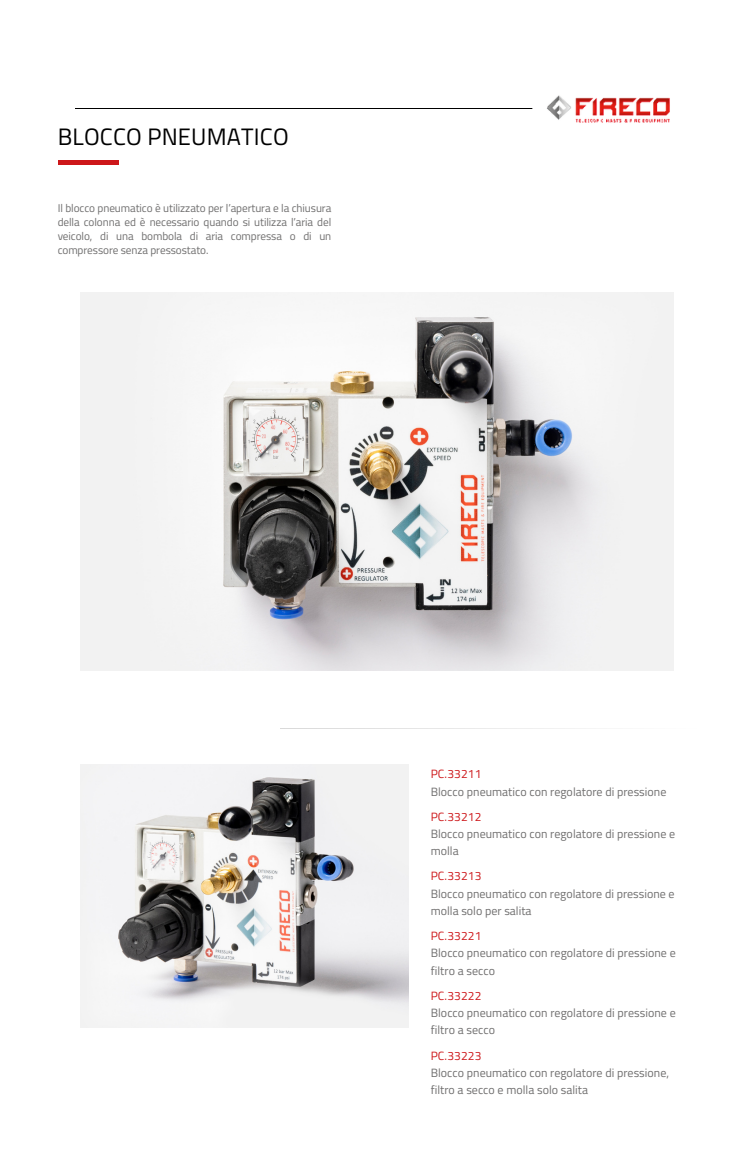
<style>
.page{position:relative;width:744px;height:1170px;background:#fff}
.page>*{position:absolute;margin:0;border:0;box-sizing:border-box;transform-origin:0 0}
.t1{font:23.75px "Titillium Web";letter-spacing:.01em;color:#000}
.t2{font:12px/17.1px "Titillium Web";letter-spacing:.005em;color:#706f6f}
.t3{font:12px "Titillium Web";letter-spacing:.015em;color:#cd171a}
.t4{font:11.25px/14px "Titillium Web";letter-spacing:-.01em;color:#706f6f;text-align:justify}
</style>
<div class="page">
<hr style="left:279px;top:727px;width:422px;height:1px;background:#878787">
<img style="left:80px;top:292px;width:593px;height:378px">
<img style="left:80px;top:764px;width:328px;height:263px">
<img style="left:547px;top:95px;width:123px;height:28px">
<div style="left:58px;top:160px;width:60px;height:5px;background:#cd171a"></div>
<p class="t1" style="left:58px;top:118px;width:232px">BLOCCO PNEUMATICO</p>
<p class="t4" style="left:58px;top:200px;width:275px">Il blocco pneumatico è utilizzato per l’apertura e la chiusura della colonna ed è necessario quando si utilizza l’aria del veicolo, di una bombola di aria compressa o di un compressore senza pressostato.</p>
<p class="t3" style="left:430px;top:764px;width:52px">PC.33211</p>
<p class="t2" style="left:430px;top:782px;width:237px">Blocco pneumatico con regolatore di pressione</p>
<p class="t3" style="left:430px;top:807px;width:52px">PC.33212</p>
<p class="t2" style="left:430px;top:824px;width:246px">Blocco pneumatico con regolatore di pressione e molla</p>
<p class="t3" style="left:430px;top:866px;width:52px">PC.33213</p>
<p class="t2" style="left:430px;top:884px;width:245px">Blocco pneumatico con regolatore di pressione e molla solo per salita</p>
<p class="t3" style="left:430px;top:926px;width:52px">PC.33221</p>
<p class="t2" style="left:430px;top:944px;width:246px">Blocco pneumatico con regolatore di pressione e filtro a secco</p>
<p class="t3" style="left:430px;top:985px;width:52px">PC.33222</p>
<p class="t2" style="left:430px;top:1003px;width:246px">Blocco pneumatico con regolatore di pressione e filtro a secco</p>
<p class="t3" style="left:430px;top:1045px;width:52px">PC.33223</p>
<p class="t2" style="left:430px;top:1063px;width:240px">Blocco pneumatico con regolatore di pressione, filtro a secco e molla solo salita</p>
</div>
